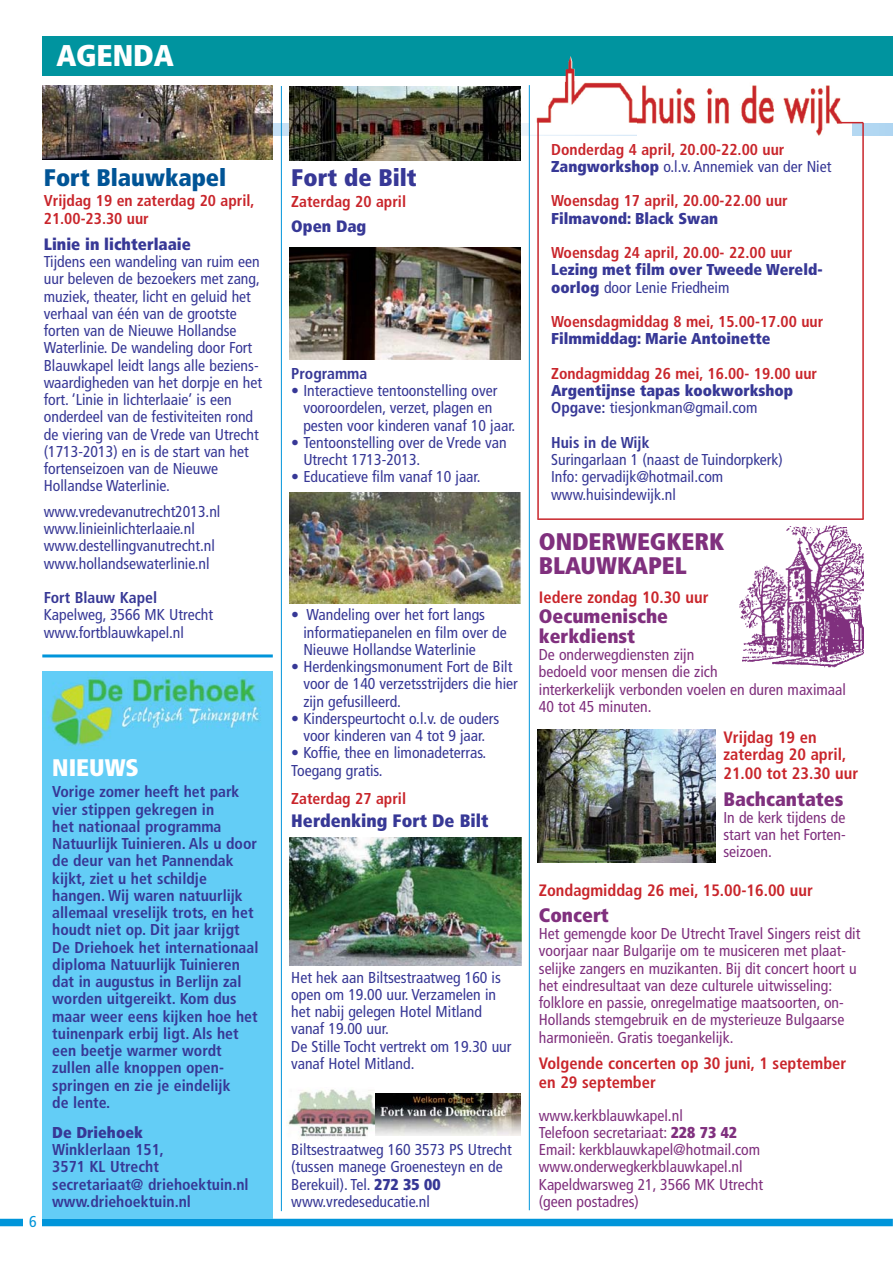
<style>
.page{position:relative;width:893px;height:1263px;background:#fff}
.page>*{position:absolute;margin:0;border:0;box-sizing:border-box;transform-origin:0 0}
.t1{font:900 condensed 30px "Frutiger";color:#fff}
.t2{font:900 condensed 24px/24px "Frutiger";color:#80307e}
.t3{font:900 condensed 24px "Frutiger";color:#005496}
.t4{font:900 condensed 24px "Frutiger";color:#373896}
.t5{font:900 condensed 24px "Frutiger";color:#fff}
.t6{font:900 condensed 19.5px/20.2px "Frutiger";color:#80307e}
.t7{font:900 condensed 18px "Frutiger";color:#373896}
.t8{font:700 condensed 16.5px/17.2px "Frutiger";color:#c9252b}
.t9{font:900 condensed 16.5px "Frutiger";color:#373896}
.t10{font:condensed 15.75px/17.2px "Frutiger";color:#373896}
.t11{font:condensed 15.75px/17.2px "Frutiger";color:#80307e}
.t12{font:700 condensed 15.75px/17.2px "Frutiger";color:#373896}
.t13{font:700 condensed 15.75px/17.2px "Frutiger";color:#c9252b}
.t14{font:900 condensed 15.75px/17.2px "Frutiger";color:#373896}
.t15{font:condensed 15.75px "Frutiger";color:#0095da}
.s1{font-weight:900}
.s2{font-weight:900;color:#373896}
.s3{font-weight:400;color:#373896}
.s4{font-weight:400}
.s5{font-weight:700}
</style>
<div class="page">
<div style="left:42px;top:37px;width:850px;height:39px;background:#00949f"></div>
<svg style="left:273px;top:124px;width:619px;height:12px"></svg>
<div style="left:0;top:1219px;width:892px;height:7px;background:#0095da"></div>
<div style="left:24px;top:1214px;width:18px;height:48px;background:#fff"></div>
<img style="left:290px;top:86px;width:230px;height:74px">
<img style="left:530px;top:56px;width:108px;height:79px">
<div style="left:638px;top:82px;width:213px;height:56px;background:#fff"></div>
<img style="left:638px;top:85px;width:206px;height:51px">
<hr style="left:862px;top:123px;width:2px;height:396px;background:#c9252b">
<hr style="left:537px;top:118px;width:2px;height:401px;background:#c9252b">
<hr style="left:529px;top:85px;width:1px;height:1125px;background:#0095da">
<img style="left:739px;top:525px;width:124px;height:143px">
<svg style="left:837px;top:122px;width:26px;height:1px"></svg>
<hr style="left:537px;top:518px;width:326px;height:2px;background:#c9252b">
<div style="left:42px;top:750px;width:231px;height:469px;background:#63cdf6"></div>
<img style="left:42px;top:672px;width:231px;height:78px">
<img style="left:537px;top:729px;width:179px;height:134px">
<img style="left:42px;top:86px;width:231px;height:74px">
<img style="left:290px;top:247px;width:230px;height:112px">
<img style="left:290px;top:492px;width:230px;height:112px">
<img style="left:290px;top:838px;width:231px;height:127px">
<img style="left:374px;top:1093px;width:146px;height:43px">
<img style="left:287px;top:1089px;width:87px;height:48px">
<hr style="left:281px;top:86px;width:1px;height:1125px;background:#0095da">
<hr style="left:42px;top:654px;width:231px;height:3px;background:#0095da">
<h1 class="t1" style="left:57px;top:43px;width:119px">AGENDA</h1>
<h2 class="t3" style="left:44px;top:168px;width:184px">Fort Blauwkapel</h2>
<p class="t13" style="left:44px;top:194px;width:212px">Vrijdag 19 en zaterdag 20 april,<br>21.00-23.30 uur</p>
<p class="t9" style="left:44px;top:237px;width:149px">Linie in lichterlaaie</p>
<p class="t10" style="left:44px;top:254px;width:220px">Tijdens een wandeling van ruim een uur beleven de bezoekers met zang, muziek, theater, licht en geluid het verhaal van één van de grootste forten van de Nieuwe Hollandse Waterlinie. De wandeling door Fort Blauwkapel leidt langs alle beziens&shy;waardigheden van het dorpje en het fort. ‘Linie in lichterlaaie’ is een onderdeel van de festiviteiten rond de viering van de Vrede van Utrecht (1713-2013) en is de start van het fortenseizoen van de Nieuwe Hollandse Waterlinie.</p>
<p class="t10" style="left:44px;top:504px;width:178px">www.vredevanutrecht2013.nl www.linieinlichterlaaie.nl www.destellingvanutrecht.nl www.hollandsewaterlinie.nl</p>
<p class="t12" style="left:44px;top:590px;width:115px">Fort Blauw Kapel</p>
<p class="t10" style="left:44px;top:608px;width:171px">Kapelweg, 3566 MK Utrecht www.fortblauwkapel.nl</p>
<p class="t15" style="left:29px;top:1216px;width:9px">6</p>
<h2 class="t5" style="left:52px;top:758px;width:88px">NIEUWS</h2>
<p class="t12" style="left:52px;top:785px;width:208px">Vorige zomer heeft het park vier stippen gekregen in<br>het nationaal programma<br>Natuurlijk Tuinieren. Als u door de deur van het Pannendak kijkt, ziet u het schildje hangen. Wij waren natuurlijk allemaal vreselijk trots, en het houdt niet op. Dit jaar krijgt<br>De Driehoek het internationaal diploma Natuurlijk Tuinieren dat in augustus in Berlijn zal worden uitgereikt. Kom dus maar weer eens kijken hoe het tuinenpark erbij ligt. Als het een beetje warmer wordt zullen alle knoppen open&shy;springen en zie je eindelijk<br>de lente.</p>
<p class="t14" style="left:52px;top:1125px;width:92px">De Driehoek</p>
<p class="t12" style="left:52px;top:1142px;width:198px">Winklerlaan 151,<br>3571 KL Utrecht secretariaat@ driehoektuin.nl www.driehoektuin.nl</p>
<h2 class="t4" style="left:291px;top:168px;width:127px">Fort de Bilt</h2>
<p class="t13" style="left:291px;top:194px;width:116px">Zaterdag 20 april</p>
<p class="t9" style="left:291px;top:219px;width:76px">Open Dag</p>
<p class="t12" style="left:291px;top:366px;width:78px">Programma</p>
<p class="t10" style="left:303px;top:383px;width:214px;text-indent:-12px">• Interactieve tentoonstelling over vooroordelen, verzet, plagen en pesten voor kinderen vanaf 10 jaar.</p>
<p class="t10" style="left:303px;top:435px;width:205px;text-indent:-12px">• Tentoonstelling over de Vrede van<br>Utrecht 1713-2013.</p>
<p class="t10" style="left:291px;top:470px;width:191px">• Educatieve film vanaf 10 jaar.</p>
<p class="t10" style="left:303px;top:608px;width:205px;text-indent:-12px">• Wandeling over het fort langs informatiepanelen en film over de<br>Nieuwe Hollandse Waterlinie</p>
<p class="t10" style="left:303px;top:659px;width:216px;text-indent:-12px">• Herdenkingsmonument Fort de Bilt voor de 140 verzetsstrijders die hier zijn gefusilleerd.</p>
<p class="t10" style="left:291px;top:711px;width:209px;text-align:center">• Kinderspeurtocht o.l.v. de ouders voor kinderen van 4 tot 9 jaar.</p>
<p class="t10" style="left:291px;top:746px;width:197px">• Koffie, thee en limonadeterras.<br>Toegang gratis.</p>
<p class="t13" style="left:291px;top:791px;width:116px">Zaterdag 27 april</p>
<p class="t7" style="left:291px;top:814px;width:198px">Herdenking Fort De Bilt</p>
<p class="t10" style="left:291px;top:970px;width:222px">Het hek aan Biltsestraatweg 160 is open om 19.00 uur. Verzamelen in het nabij gelegen Hotel Mitland vanaf 19.00 uur.<br>De Stille Tocht vertrekt om 19.30 uur vanaf Hotel Mitland.</p>
<p class="t10" style="left:291px;top:1142px;width:222px">Biltsestraatweg 160 3573 PS Utrecht (tussen manege Groenesteyn en de<br>Berekuil). Tel. <span class="s1">272 35 00 </span>www.vredeseducatie.nl</p>
<p class="t13" style="left:551px;top:142px;width:282px">Donderdag 4 april, 20.00-22.00 uur<br><span class="s2">Zangworkshop</span> <span class="s3">o.l.v. Annemiek van der Niet</span></p>
<p class="t13" style="left:551px;top:194px;width:238px">Woensdag 17 april, 20.00-22.00 uur</p>
<p class="t14" style="left:551px;top:211px;width:169px">Filmavond: Black Swan</p>
<p class="t13" style="left:551px;top:245px;width:243px">Woensdag 24 april, 20.00- 22.00 uur</p>
<p class="t14" style="left:551px;top:263px;width:273px">Lezing met film over Tweede Wereld&shy;oorlog <span class="s4">door Lenie Friedheim</span></p>
<p class="t13" style="left:551px;top:314px;width:274px">Woensdagmiddag 8 mei, 15.00-17.00 uur</p>
<p class="t14" style="left:551px;top:332px;width:221px">Filmmiddag: Marie Antoinette</p>
<p class="t13" style="left:551px;top:366px;width:267px">Zondagmiddag 26 mei, 16.00- 19.00 uur</p>
<p class="t14" style="left:551px;top:383px;width:244px">Argentijnse tapas kookworkshop<br><span class="s5">Opgave:</span> <span class="s4">tiesjonkman@gmail.com</span></p>
<p class="t12" style="left:551px;top:435px;width:100px">Huis in de Wijk</p>
<p class="t10" style="left:551px;top:452px;width:233px">Suringarlaan 1 (naast de Tuindorpkerk)<br>Info: gervadijk@hotmail.com www.huisindewijk.nl</p>
<h2 class="t2" style="left:539px;top:532px;width:187px">ONDERWEGKERK<br>BLAUWKAPEL</h2>
<p class="t8" style="left:539px;top:590px;width:171px">Iedere zondag 10.30 uur</p>
<p class="t6" style="left:539px;top:607px;width:131px">Oecumenische kerkdienst</p>
<p class="t11" style="left:539px;top:647px;width:309px">De onderwegdiensten zijn<br>bedoeld voor mensen die zich<br>interkerkelijk verbonden voelen en duren maximaal<br>40 tot 45 minuten.</p>
<p class="t8" style="left:723px;top:730px;width:124px">Vrijdag 19 en zaterdag 20 april,</p>
<p class="t8" style="left:723px;top:766px;width:136px">21.00 tot 23.30 uur</p>
<p class="t6" style="left:723px;top:790px;width:121px">Bachcantates</p>
<p class="t11" style="left:723px;top:810px;width:124px;text-align:justify">In de kerk tijdens de start van het Forten&shy;seizoen.</p>
<p class="t8" style="left:539px;top:883px;width:275px">Zondagmiddag 26 mei, 15.00-16.00 uur</p>
<p class="t6" style="left:539px;top:907px;width:72px">Concert</p>
<p class="t11" style="left:539px;top:926px;width:323px">Het gemengde koor De Utrecht Travel Singers reist dit voorjaar naar Bulgarije om te musiceren met plaat&shy;selijke zangers en muzikanten. Bij dit concert hoort u het eindresultaat van deze culturele uitwisseling: folklore en passie, onregelmatige maatsoorten, on-Hollands stemgebruik en de mysterieuze Bulgaarse harmonieën. Gratis toegankelijk.</p>
<p class="t8" style="left:539px;top:1055px;width:309px;line-height:18.8px">Volgende concerten op 30 juni, 1 september en 29 september</p>
<p class="t11" style="left:539px;top:1108px;width:226px">www.kerkblauwkapel.nl<br>Telefoon secretariaat: <span class="s1">228 73 42<br></span>Email: kerkblauwkapel@hotmail.com www.onderwegkerkblauwkapel.nl<br>Kapeldwarsweg 21, 3566 MK Utrecht (geen postadres)</p>
</div>
